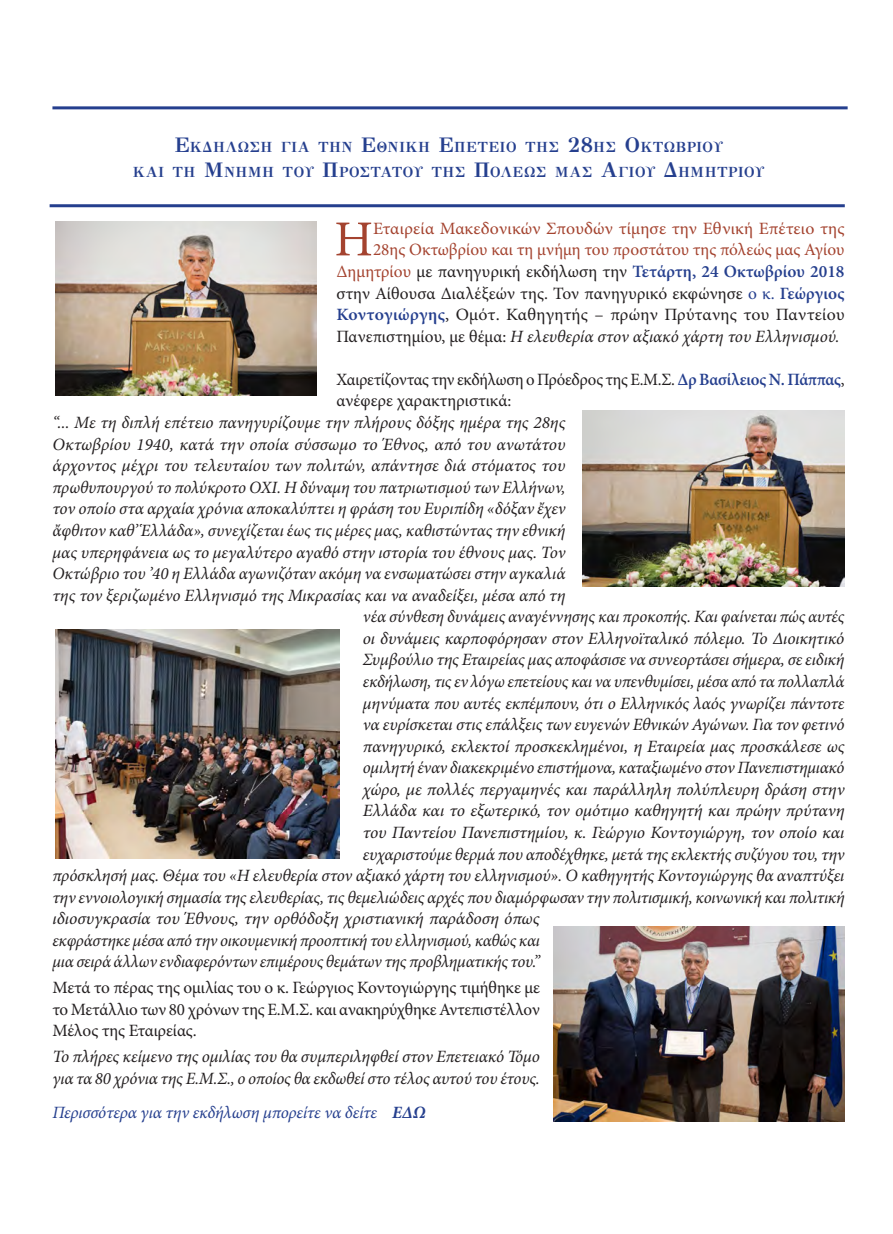
<style>
.page{position:relative;width:893px;height:1234px;background:#fff}
.page>*{position:absolute;margin:0;border:0;box-sizing:border-box;transform-origin:0 0}
.t1{font:50.4px "Minion Pro";color:#a4432f}
.t2{font:italic 17.25px/21.6px "Minion Pro";letter-spacing:-.01em;color:#231f20}
.t3{font:17.25px/21.6px "Minion Pro";color:#231f20;text-align:right}
.t4{font:italic 17.25px "Minion Pro";letter-spacing:-.015em;color:#253f8e}
.t5{font:700 14.7px "GFS Didot";letter-spacing:.03em;color:#253f8e}
.s1{font-size:21px}
.s2{color:#a4432f}
.s3{font-weight:600;color:#253f8e}
.s4{color:#253f8e}
.s5{font-style:italic}
.s6{font-weight:700}
</style>
<div class="page">
<hr style="left:52px;top:106px;width:796px;height:3px;background:#253f8e">
<hr style="left:50px;top:204px;width:795px;height:3px;background:#253f8e">
<img style="left:56px;top:221px;width:261px;height:174px">
<img style="left:583px;top:411px;width:262px;height:175px">
<img style="left:55px;top:629px;width:284px;height:228px">
<img style="left:554px;top:926px;width:291px;height:194px">
<p class="t5" style="left:174px;top:135px;width:550px"><span class="s1">Ε</span>κδηλωση για την <span class="s1">Ε</span>θνικη <span class="s1">Ε</span>πετειο τησ <span class="s1">28</span>ησ <span class="s1">Ο</span>κτωβριου</p>
<p class="t5" style="left:133px;top:160px;width:633px">και τη <span class="s1">Μ</span>νημη του <span class="s1">Π</span>ροστατου τησ <span class="s1">Π</span>ολεωσ μασ <span class="s1">Α</span>γιου <span class="s1">Δ</span>ημητριου</p>
<p class="t3" style="left:336px;top:217px;width:510px"><span class="s2">Εταιρεία Μακεδονικών Σπουδών τίμησε την Εθνική Επέτειο της<br>28ης Οκτωβρίου και τη μνήμη του προστάτου της πόλεώς μας Αγίου Δημητρίου</span> με πανηγυρική εκδήλωση την <span class="s3">Τετάρτη, 24 Οκτωβρίου 2018 </span>στην Αίθουσα Διαλέξεών της. Τον πανηγυρικό εκφώνησε <span class="s4">ο κ.</span> <span class="s3">Γεώργιος Κοντογιώργης</span>, Ομότ. Καθηγητής – πρώην Πρύτανης του Παντείου Πανεπιστημίου, με θέμα: <span class="s5">Η ελευθερία στον αξιακό χάρτη του Ελληνισμού.</span></p>
<p class="t3" style="left:336px;top:368px;width:510px;text-align:left">Χαιρετίζοντας την εκδήλωση ο Πρόεδρος της Ε.Μ.Σ. <span class="s3">Δρ Βασίλειος Ν. Πάππας</span>, ανέφερε χαρακτηριστικά:</p>
<p class="t2" style="left:52px;top:411px;width:514px">“... Με τη διπλή επέτειο πανηγυρίζουμε την πλήρους δόξης ημέρα της 28ης</p>
<p class="t2" style="left:52px;top:433px;width:515px">Οκτωβρίου 1940, κατά την οποία σύσσωμο το Έθνος, από του ανωτάτου</p>
<p class="t2" style="left:52px;top:454px;width:515px">άρχοντος μέχρι του τελευταίου των πολιτών, απάντησε διά στόματος του</p>
<p class="t2" style="left:52px;top:476px;width:515px">πρωθυπουργού το πολύκροτο ΟΧΙ. Η δύναμη του πατριωτισμού των Ελλήνων,</p>
<p class="t2" style="left:52px;top:498px;width:515px">τον οποίο στα αρχαία χρόνια αποκαλύπτει η φράση του Ευριπίδη «δόξαν ἔχεν</p>
<p class="t2" style="left:52px;top:519px;width:514px">ἄφθιτον καθ’ Ἑλλάδα», συνεχίζεται έως τις μέρες μας, καθιστώντας την εθνική</p>
<p class="t2" style="left:52px;top:541px;width:515px">μας υπερηφάνεια ως το μεγαλύτερο αγαθό στην ιστορία του έθνους μας. Τον</p>
<p class="t2" style="left:52px;top:562px;width:514px">Οκτώβριο του ’40 η Ελλάδα αγωνιζόταν ακόμη να ενσωματώσει στην αγκαλιά</p>
<p class="t2" style="left:52px;top:584px;width:515px">της τον ξεριζωμένο Ελληνισμό της Μικρασίας και να αναδείξει, μέσα από τη</p>
<p class="t2" style="left:363px;top:605px;width:483px">νέα σύνθεση δυνάμεις αναγέννησης και προκοπής. Και φαίνεται πώς αυτές</p>
<p class="t2" style="left:363px;top:627px;width:483px">οι δυνάμεις καρποφόρησαν στον Ελληνοϊταλικό πόλεμο. Το Διοικητικό</p>
<p class="t2" style="left:363px;top:649px;width:483px">Συμβούλιο της Εταιρείας μας αποφάσισε να συνεορτάσει σήμερα, σε ειδική</p>
<p class="t2" style="left:363px;top:670px;width:483px">εκδήλωση, τις εν λόγω επετείους και να υπενθυμίσει, μέσα από τα πολλαπλά</p>
<p class="t2" style="left:363px;top:692px;width:483px">μηνύματα που αυτές εκπέμπουν, ότι ο Ελληνικός λαός γνωρίζει πάντοτε</p>
<p class="t2" style="left:363px;top:713px;width:483px">να ευρίσκεται στις επάλξεις των ευγενών Εθνικών Αγώνων. Για τον φετινό</p>
<p class="t2" style="left:363px;top:735px;width:483px">πανηγυρικό, εκλεκτοί προσκεκλημένοι, η Εταιρεία μας προσκάλεσε ως</p>
<p class="t2" style="left:363px;top:756px;width:483px">ομιλητή έναν διακεκριμένο επιστήμονα, καταξιωμένο στον Πανεπιστημιακό</p>
<p class="t2" style="left:363px;top:778px;width:483px">χώρο, με πολλές περγαμηνές και παράλληλη πολύπλευρη δράση στην</p>
<p class="t2" style="left:363px;top:799px;width:483px">Ελλάδα και το εξωτερικό, τον ομότιμο καθηγητή και πρώην πρύτανη</p>
<p class="t2" style="left:363px;top:821px;width:483px">του Παντείου Πανεπιστημίου, κ. Γεώργιο Κοντογιώργη, τον οποίο και</p>
<p class="t2" style="left:363px;top:843px;width:483px">ευχαριστούμε θερμά που αποδέχθηκε, μετά της εκλεκτής συζύγου του, την</p>
<p class="t2" style="left:52px;top:864px;width:794px">πρόσκλησή μας. Θέμα του «Η ελευθερία στον αξιακό χάρτη του ελληνισμού». Ο καθηγητής Κοντογιώργης θα αναπτύξει</p>
<p class="t2" style="left:52px;top:886px;width:794px">την εννοιολογική σημασία της ελευθερίας, τις θεμελιώδεις αρχές που διαμόρφωσαν την πολιτισμική, κοινωνική και πολιτική</p>
<p class="t2" style="left:52px;top:907px;width:489px">ιδιοσυγκρασία του Έθνους, την ορθόδοξη χριστιανική παράδοση όπως</p>
<p class="t2" style="left:52px;top:929px;width:489px">εκφράστηκε μέσα από την οικουμενική προοπτική του ελληνισμού, καθώς και</p>
<p class="t2" style="left:52px;top:950px;width:489px">μια σειρά άλλων ενδιαφερόντων επιμέρους θεμάτων της προβληματικής του.”</p>
<p class="t3" style="left:52px;top:976px;width:489px;text-align:justify">Μετά το πέρας της ομιλίας του ο κ. Γεώργιος Κοντογιώργης τιμήθηκε με το Μετάλλιο των 80 χρόνων της Ε.Μ.Σ. και ανακηρύχθηκε Αντεπιστέλλον Μέλος της Εταιρείας.</p>
<p class="t2" style="left:52px;top:1045px;width:489px">Το πλήρες κείμενο της ομιλίας του θα συμπεριληφθεί στον Επετειακό Τόμο για τα 80 χρόνια της Ε.Μ.Σ., ο οποίος θα εκδωθεί στο τέλος αυτού του έτους.</p>
<p class="t4" style="left:52px;top:1100px;width:375px">Περισσότερα για την εκδήλωση μπορείτε να δείτε <span class="s6">ΕΔΩ</span></p>
<p class="t1" style="left:334px;top:205px;width:40px">Η</p>
</div>
